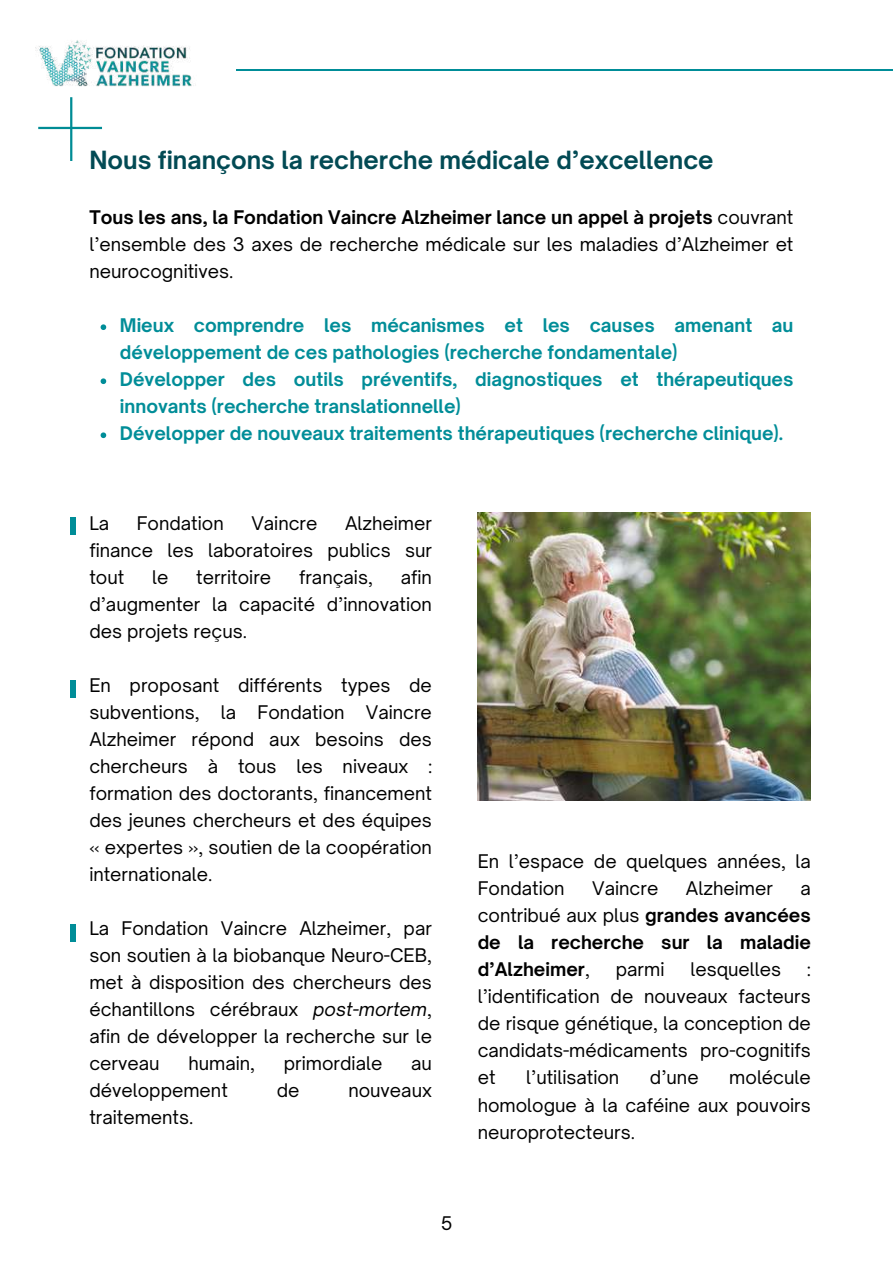
<style>
.page{position:relative;width:893px;height:1264px;background:#fff}
.page>*{position:absolute;margin:0;border:0;box-sizing:border-box;transform-origin:0 0}
.t1{font:700 24px "Open Sauce One";color:#024a54}
.t2{font:18px/27px "Open Sauce One";color:#000;text-align:justify}
.t3{font:700 18px/27px "Open Sauce One";color:#008d98}
.t4{font:700 18px/27px "Open Sauce One";color:#000;text-align:justify}
.s1{font-weight:700}
.s2{font-style:italic}
.s3{font-weight:400}
</style>
<div class="page">
<hr style="left:236px;top:70px;width:656px;height:1px;background:#008d98">
<div style="left:70px;top:517px;width:6px;height:18px;background:#008d98"></div>
<div style="left:70px;top:680px;width:6px;height:17px;background:#008d98"></div>
<div style="left:70px;top:924px;width:6px;height:17px;background:#008d98"></div>
<img style="left:477px;top:512px;width:333px;height:288px">
<svg style="left:101px;top:324px;width:5px;height:6px"></svg>
<svg style="left:101px;top:378px;width:5px;height:6px"></svg>
<svg style="left:101px;top:432px;width:5px;height:6px"></svg>
<hr style="left:38px;top:127px;width:64px;height:2px;background:#008c95">
<hr style="left:70px;top:97px;width:2px;height:64px;background:#008c95">
<img style="left:35px;top:40px;width:159px;height:47px">
<h1 class="t1" style="left:89px;top:145px;width:625px">Nous finançons la recherche médicale d’excellence</h1>
<p class="t2" style="left:89px;top:204px;width:705px"><span class="s1">Tous les ans, la Fondation Vaincre Alzheimer lance un appel à projets</span> couvrant l’ensemble des 3 axes de recherche médicale sur les maladies d’Alzheimer et neurocognitives.</p>
<p class="t3" style="left:120px;top:312px;width:675px">Mieux comprendre les mécanismes et les causes amenant au développement de ces pathologies (recherche fondamentale)<br>Développer des outils préventifs, diagnostiques et thérapeutiques innovants (recherche translationnelle)<br>Développer de nouveaux traitements thérapeutiques (recherche clinique).</p>
<p class="t2" style="left:89px;top:509px;width:344px;text-indent:256px">Alzheimer finance les laboratoires publics sur tout</p>
<p class="t2" style="left:89px;top:509px;width:21px">La</p>
<p class="t2" style="left:137px;top:509px;width:88px">Fondation</p>
<p class="t2" style="left:251px;top:509px;width:68px">Vaincre</p>
<p class="t2" style="left:89px;top:563px;width:344px;text-indent:311px">afin d’augmenter la capacité d’innovation des projets reçus.</p>
<p class="t2" style="left:89px;top:671px;width:344px">En proposant différents types de subventions, la Fondation Vaincre Alzheimer répond aux besoins des chercheurs à tous les niveaux : formation des doctorants, financement des jeunes chercheurs et des équipes « expertes », soutien de la coopération internationale.</p>
<p class="t2" style="left:89px;top:914px;width:344px">La Fondation Vaincre Alzheimer, par son soutien à la biobanque Neuro-CEB, met à disposition des chercheurs des échantillons cérébraux <span class="s2">post-mortem</span>, afin de développer la recherche sur le cerveau</p>
<p class="t2" style="left:152px;top:563px;width:18px">le</p>
<p class="t2" style="left:196px;top:563px;width:76px">territoire</p>
<p class="t2" style="left:299px;top:563px;width:75px">français,</p>
<p class="t2" style="left:188px;top:1049px;width:68px">humain,</p>
<p class="t2" style="left:284px;top:1049px;width:100px">primordiale</p>
<p class="t2" style="left:411px;top:1049px;width:22px">au</p>
<p class="t2" style="left:89px;top:1076px;width:140px">développement</p>
<p class="t2" style="left:277px;top:1076px;width:24px">de</p>
<p class="t2" style="left:348px;top:1076px;width:85px">nouveaux</p>
<p class="t2" style="left:89px;top:1103px;width:105px">traitements.</p>
<p class="t2" style="left:477px;top:848px;width:334px">En l’espace de quelques années, la<br>Fondation</p>
<p class="t2" style="left:592px;top:875px;width:68px">Vaincre</p>
<p class="t2" style="left:686px;top:875px;width:88px">Alzheimer</p>
<p class="t4" style="left:477px;top:875px;width:334px;text-indent:323px"><span class="s3">a contribué aux plus</span> grandes avancées de la recherche sur la maladie d’Alzheimer<span class="s3">,</span></p>
<p class="t2" style="left:615px;top:956px;width:50px">parmi</p>
<p class="t2" style="left:690px;top:956px;width:92px">lesquelles</p>
<p class="t2" style="left:477px;top:956px;width:334px;text-indent:329px">: l’identification de nouveaux facteurs de risque génétique, la conception de candidats-médicaments pro-cognitifs et</p>
<p class="t2" style="left:526px;top:1064px;width:95px">l’utilisation</p>
<p class="t2" style="left:650px;top:1064px;width:50px">d’une</p>
<p class="t2" style="left:477px;top:1064px;width:334px;text-indent:251px">molécule homologue à la caféine aux pouvoirs neuroprotecteurs.</p>
<p class="t2" style="left:441px;top:1209px;width:13px">5</p>
</div>
